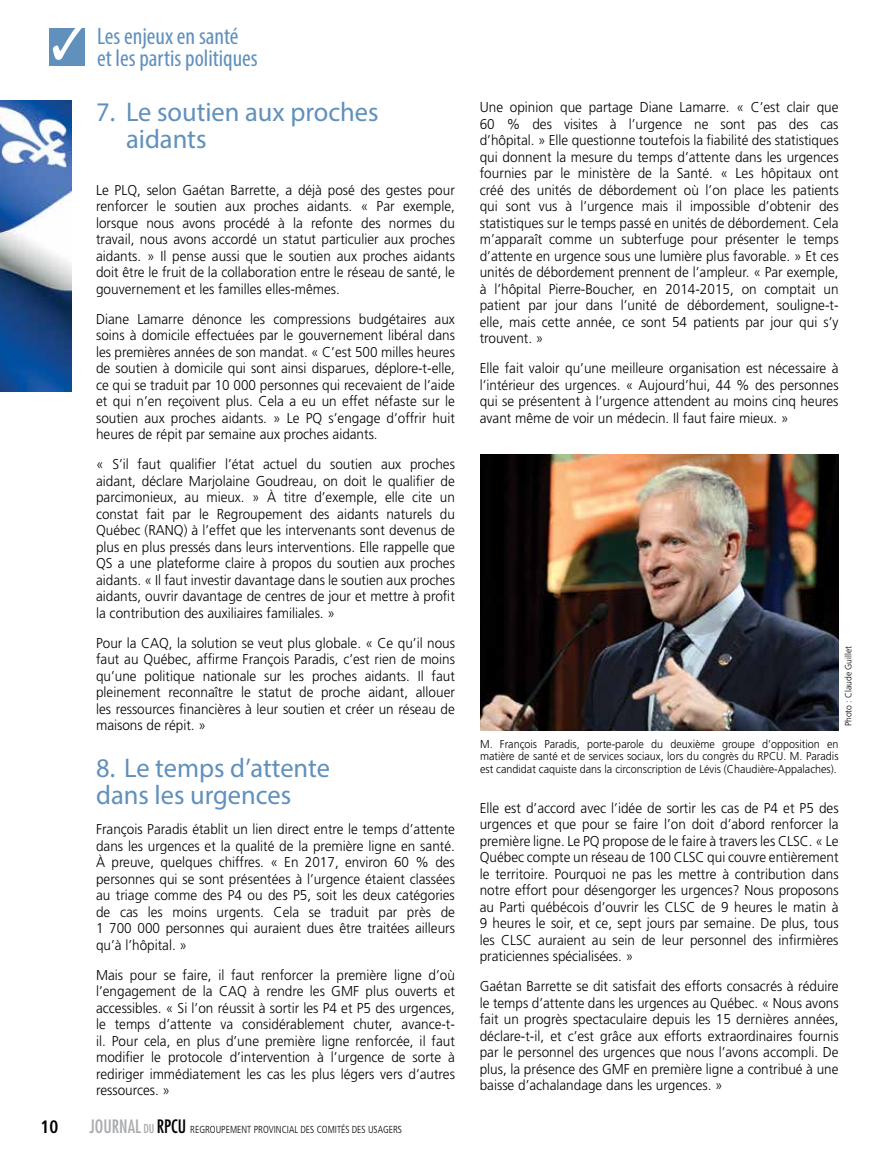
<style>
.page{position:relative;width:891px;height:1161px;background:#fff}
.page>*{position:absolute;margin:0;border:0;box-sizing:border-box;transform-origin:0 0}
.t1{font:27px/27px "Myriad Pro";color:#6090bc}
.t2{font:condensed 23.85px/22.5px "Myriad Pro";color:#6090bc}
.t3{font:700 condensed 18px "Frutiger";color:#000;scale:.95 1}
.t4{font:300 14.25px/16.5px "Frutiger";color:#000;text-align:justify;scale:.95 1}
.t5{font:300 11.4px/12.8px "Frutiger";color:#000;text-align:justify;scale:.95 1}
.t6{font:300 condensed 10.2px "Frutiger";color:#000;scale:.95 1}
.t7{font:300 9px "Frutiger";color:#000;scale:.95 1}
.s1{font-family:"Futura";font-weight:400;font-size:18px;color:#a9abae}
.s2{font-family:"Futura";font-weight:400;font-size:12px;color:#a9abae}
.s3{font-family:"Futura";font-weight:400;font-size:18px}
</style>
<div class="page">
<img style="left:480px;top:454px;width:359px;height:277px">
<img style="left:0;top:101px;width:72px;height:291px">
<div style="left:50px;top:28px;width:35px;height:38px;background:#6090bc"></div>
<svg style="left:53px;top:28px;width:29px;height:32px"></svg>
<h2 class="t2" style="left:97px;top:24px;width:162px">Les enjeux en santé et les partis politiques</h2>
<h1 class="t1" style="left:126px;top:98px;width:254px;text-indent:-30px">7. Le soutien aux proches aidants</h1>
<p class="t4" style="left:96px;top:182px;width:379px">Le PLQ, selon Gaétan Barrette, a déjà posé des gestes pour renforcer le soutien aux proches aidants. « Par exemple, lorsque nous avons procédé à la refonte des normes du travail, nous avons accordé un statut particulier aux proches aidants. » Il pense aussi que le soutien aux proches aidants doit être le fruit de la collaboration entre le réseau de santé, le gouvernement et les familles elles-mêmes.</p>
<p class="t4" style="left:96px;top:311px;width:379px">Diane Lamarre dénonce les compressions budgétaires aux soins à domicile effectuées par le gouvernement libéral dans les premières années de son mandat. « C’est 500 milles heures de soutien à domicile qui sont ainsi disparues, déplore-t-elle, ce qui se traduit par 10 000 personnes qui recevaient de l’aide et qui n’en reçoivent plus. Cela a eu un effet néfaste sur le soutien aux proches aidants. » Le PQ s’engage d’offrir huit heures de répit par semaine aux proches aidants.</p>
<p class="t4" style="left:96px;top:456px;width:379px">« S’il faut qualifier l’état actuel du soutien aux proches aidant, déclare Marjolaine Goudreau, on doit le qualifier de parcimonieux, au mieux. » À titre d’exemple, elle cite un constat fait par le Regroupement des aidants naturels du Québec (RANQ) à l’effet que les intervenants sont devenus de plus en plus pressés dans leurs interventions. Elle rappelle que QS a une plateforme claire à propos du soutien aux proches aidants. « Il faut investir davantage dans le soutien aux proches aidants, ouvrir davantage de centres de jour et mettre à profit la contribution des auxiliaires familiales. »</p>
<p class="t4" style="left:96px;top:635px;width:379px">Pour la CAQ, la solution se veut plus globale. « Ce qu’il nous faut au Québec, affirme François Paradis, c’est rien de moins qu’une politique nationale sur les proches aidants. Il faut pleinement reconnaître le statut de proche aidant, allouer les ressources financières à leur soutien et créer un réseau de maisons de répit. »</p>
<h1 class="t1" style="left:96px;top:755px;width:235px">8. Le temps d’attente dans les urgences</h1>
<p class="t4" style="left:96px;top:821px;width:379px">François Paradis établit un lien direct entre le temps d’attente dans les urgences et la qualité de la première ligne en santé.<br>À preuve, quelques chiffres. « En 2017, environ 60 % des personnes qui se sont présentées à l’urgence étaient classées au triage comme des P4 ou des P5, soit les deux catégories de cas les moins urgents. Cela se traduit par près de 1 700 000 personnes qui auraient dues être traitées ailleurs qu’à l’hôpital. »</p>
<p class="t4" style="left:96px;top:967px;width:379px">Mais pour se faire, il faut renforcer la première ligne d’où l’engagement de la CAQ à rendre les GMF plus ouverts et accessibles. « Si l’on réussit à sortir les P4 et P5 des urgences, le temps d’attente va considérablement chuter, avance-t&shy;il. Pour cela, en plus d’une première ligne renforcée, il faut modifier le protocole d’intervention à l’urgence de sorte à rediriger immédiatement les cas les plus légers vers d’autres ressources. »</p>
<p class="t3" style="left:40px;top:1116px;width:20px">10</p>
<p class="t6" style="left:89px;top:1124px;width:331px"><span class="s1">JOURNAL</span> <span class="s2">DU</span> <span class="s3">RPCU</span> REGROUPEMENT PROVINCIAL DES COMITÉS DES USAGERS</p>
<p class="t4" style="left:480px;top:99px;width:379px">Une opinion que partage Diane Lamarre. « C’est clair que 60 % des visites à l’urgence ne sont pas des cas d’hôpital. » Elle questionne toutefois la fiabilité des statistiques qui donnent la mesure du temps d’attente dans les urgences fournies par le ministère de la Santé. « Les hôpitaux ont créé des unités de débordement où l’on place les patients qui sont vus à l’urgence mais il impossible d’obtenir des statistiques sur le temps passé en unités de débordement. Cela m’apparaît comme un subterfuge pour présenter le temps d’attente en urgence sous une lumière plus favorable. » Et ces unités de débordement prennent de l’ampleur. « Par exemple, à l’hôpital Pierre-Boucher, en 2014-2015, on comptait un patient par jour dans l’unité de débordement, souligne-t&shy;elle, mais cette année, ce sont 54 patients par jour qui s’y trouvent. »</p>
<p class="t4" style="left:480px;top:360px;width:379px">Elle fait valoir qu’une meilleure organisation est nécessaire à l’intérieur des urgences. « Aujourd’hui, 44 % des personnes qui se présentent à l’urgence attendent au moins cinq heures avant même de voir un médecin. Il faut faire mieux. »</p>
<p class="t7" style="left:843px;top:726px;width:86px;rotate:-90deg">Photo : Claude Guillet</p>
<p class="t5" style="left:480px;top:737px;width:379px">M. François Paradis, porte-parole du deuxième groupe d’opposition en matière de santé et de services sociaux, lors du congrès du RPCU. M. Paradis est candidat caquiste dans la circonscription de Lévis (Chaudière-Appalaches).</p>
<p class="t4" style="left:480px;top:799px;width:379px">Elle est d’accord avec l’idée de sortir les cas de P4 et P5 des urgences et que pour se faire l’on doit d’abord renforcer la première ligne. Le PQ propose de le faire à travers les CLSC. « Le Québec compte un réseau de 100 CLSC qui couvre entièrement le territoire. Pourquoi ne pas les mettre à contribution dans notre effort pour désengorger les urgences? Nous proposons au Parti québécois d’ouvrir les CLSC de 9 heures le matin à 9 heures le soir, et ce, sept jours par semaine. De plus, tous les CLSC auraient au sein de leur personnel des infirmières praticiennes spécialisées. »</p>
<p class="t4" style="left:480px;top:978px;width:379px">Gaétan Barrette se dit satisfait des efforts consacrés à réduire le temps d’attente dans les urgences au Québec. « Nous avons fait un progrès spectaculaire depuis les 15 dernières années, déclare-t-il, et c’est grâce aux efforts extraordinaires fournis par le personnel des urgences que nous l’avons accompli. De plus, la présence des GMF en première ligne a contribué à une baisse d’achalandage dans les urgences. »</p>
</div>
